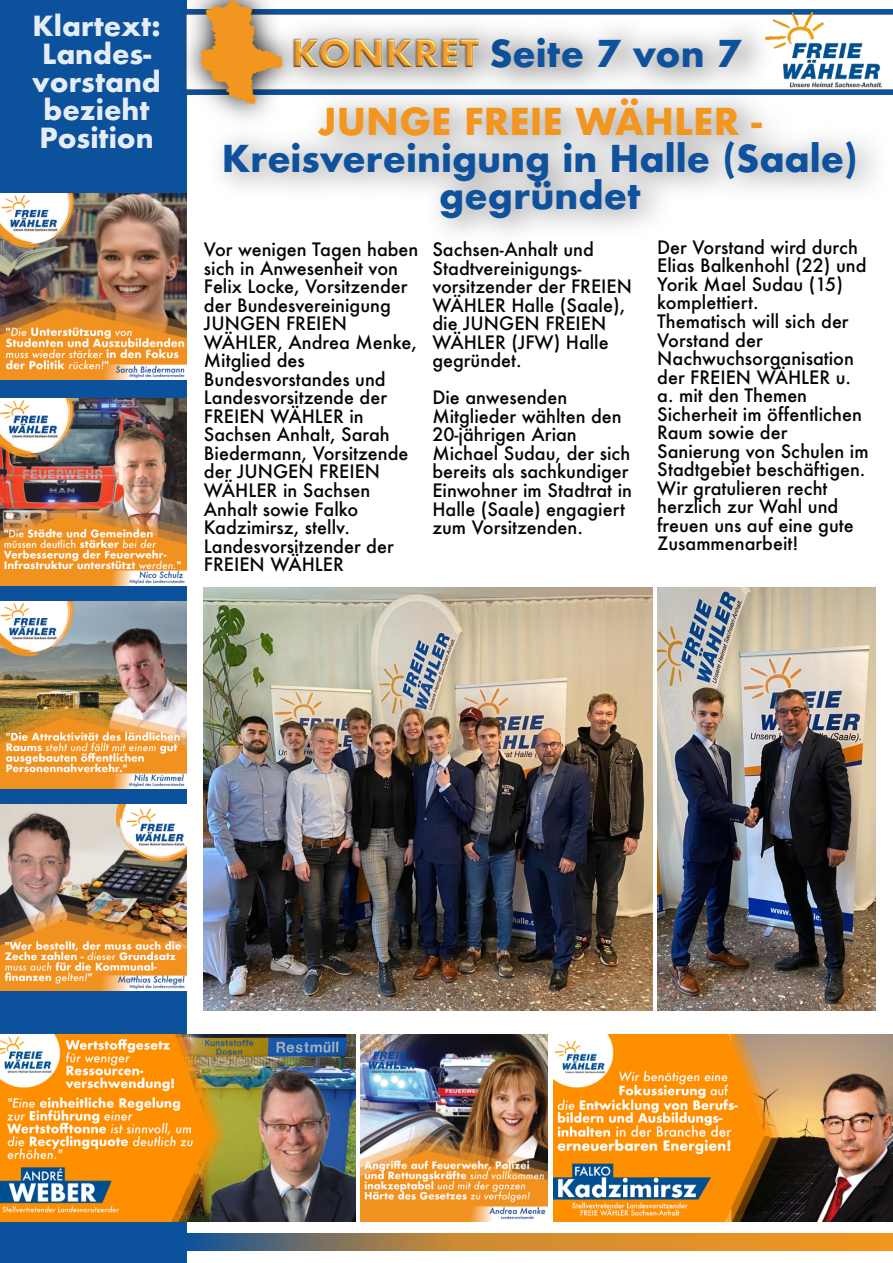
<style>
.page{position:relative;width:893px;height:1263px;background:#fff}
.page>*{position:absolute;margin:0;border:0;box-sizing:border-box;transform-origin:0 0}
.t1{font:36px/37px "font 000000002 a 273745";color:#0e519c;text-align:center}
.t2{font:36px "font 000000002 a 273745";color:#f3961f}
.t3{font:27px/27.8px "font 000000002 a 273745";color:rgb(255 255 255/.9);text-align:center}
.t4{font:18px/18.6px "font 000000002 a 273745";color:#060606}
</style>
<div class="page">
<div style="left:0;top:0;width:187px;height:1263px;background:#0b519c"></div>
<img style="left:309px;top:10px;width:584px;height:85px">
<img style="left:766px;top:12px;width:116px;height:65px">
<img style="left:510px;top:18px;width:263px;height:59px">
<img style="left:309px;top:17px;width:201px;height:60px">
<img style="left:181px;top:0;width:128px;height:95px">
<img style="left:201px;top:0;width:81px;height:98px">
<svg style="left:187px;top:1233px;width:705px;height:18px;background:#b6833f"></svg>
<img style="left:208px;top:77px;width:681px;height:156px">
<img style="left:0;top:193px;width:187px;height:187px">
<img style="left:657px;top:587px;width:218px;height:423px">
<img style="left:204px;top:587px;width:449px;height:423px">
<img style="left:0;top:399px;width:187px;height:186px">
<img style="left:0;top:804px;width:187px;height:187px">
<img style="left:0;top:602px;width:187px;height:186px">
<img style="left:0;top:1035px;width:356px;height:186px">
<img style="left:554px;top:1035px;width:339px;height:186px">
<img style="left:361px;top:1035px;width:186px;height:186px">
<h2 class="t3" style="left:32px;top:12px;width:130px">Klartext:<br>Landes&shy;vorstand bezieht<br>Position</h2>
<h1 class="t1" style="left:489px;top:35px;width:253px">Seite 7 von 7</h1>
<h1 class="t2" style="left:318px;top:98px;width:445px">JUNGE FREIE WÄHLER -</h1>
<h1 class="t1" style="left:222px;top:140px;width:637px">Kreisvereinigung in Halle (Saale) gegründet</h1>
<p class="t4" style="left:204px;top:240px;width:216px">Vor wenigen Tagen haben sich in Anwesenheit von<br>Felix Locke, Vorsitzender der Bundesvereinigung<br>JUNGEN FREIEN<br>WÄHLER, Andrea Menke,<br>Mitglied des<br>Bundesvorstandes und<br>Landesvorsitzende der<br>FREIEN WÄHLER in<br>Sachsen Anhalt, Sarah<br>Biedermann, Vorsitzende der JUNGEN FREIEN<br>WÄHLER in Sachsen<br>Anhalt sowie Falko<br>Kadzimirsz, stellv.<br>Landesvorsitzender der<br>FREIEN WÄHLER</p>
<p class="t4" style="left:432px;top:240px;width:201px">Sachsen-Anhalt und<br>Stadtvereinigungs&shy;vorsitzender der FREIEN<br>WÄHLER Halle (Saale), die JUNGEN FREIEN<br>WÄHLER (JFW) Halle gegründet.</p>
<p class="t4" style="left:432px;top:388px;width:201px">Die anwesenden<br>Mitglieder wählten den<br>20-jährigen Arian<br>Michael Sudau, der sich bereits als sachkundiger<br>Einwohner im Stadtrat in<br>Halle (Saale) engagiert zum Vorsitzenden.</p>
<p class="t4" style="left:657px;top:238px;width:213px">Der Vorstand wird durch<br>Elias Balkenhohl (22) und<br>Yorik Mael Sudau (15) komplettiert.<br>Thematisch will sich der<br>Vorstand der<br>Nachwuchsorganisation der FREIEN WÄHLER u. a. mit den Themen<br>Sicherheit im öffentlichen<br>Raum sowie der<br>Sanierung von Schulen im<br>Stadtgebiet beschäftigen.<br>Wir gratulieren recht herzlich zur Wahl und freuen uns auf eine gute<br>Zusammenarbeit!</p>
</div>
